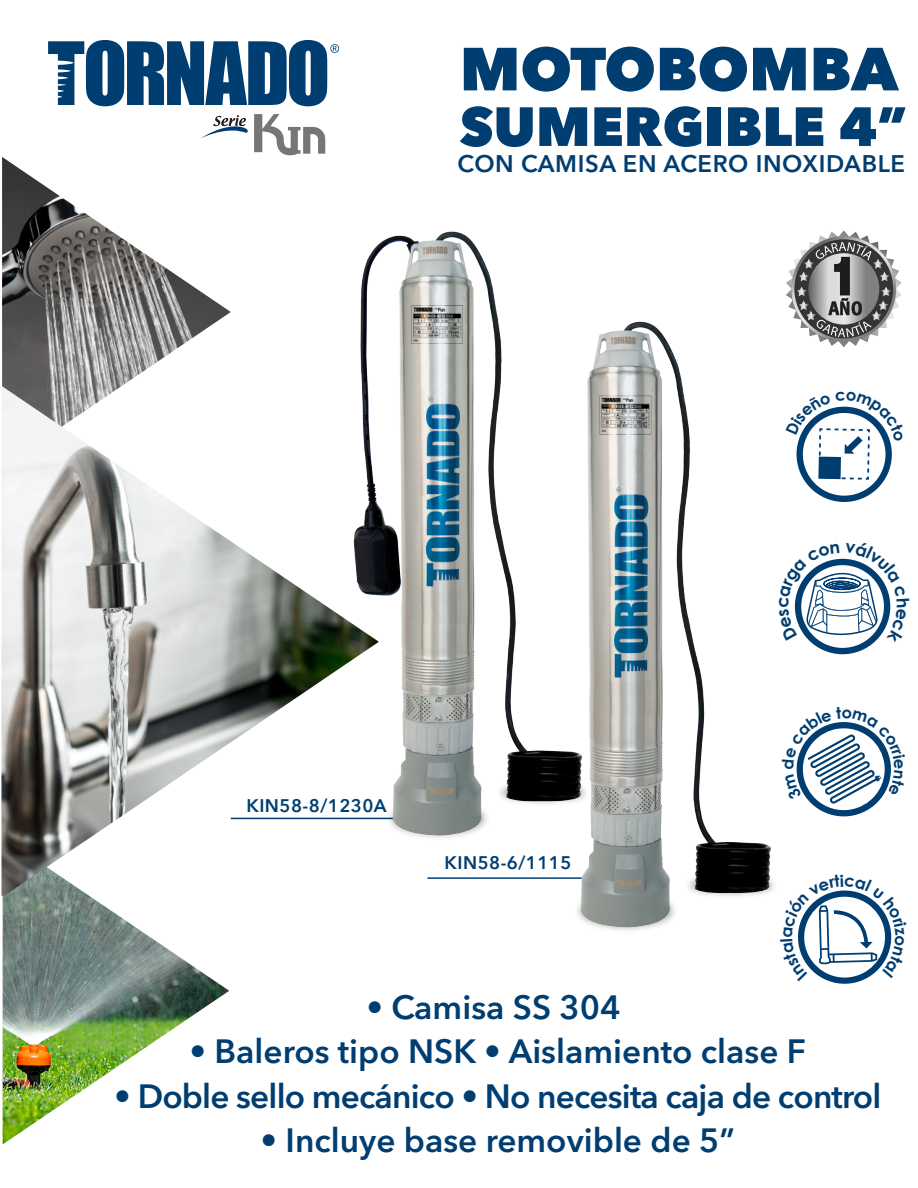
<style>
.page{position:relative;width:918px;height:1188px;background:#fff}
.page>*{position:absolute;margin:0;border:0;box-sizing:border-box;transform-origin:0 0}
.t1{font:800 60.15px "Avenir Next LT Pro";color:#003d71}
.t2{font:800 54.6px "Avenir Next LT Pro";color:#003d71}
.t3{font:600 33.45px "Avenir Next LT Pro";color:#003d71}
.t4{font:600 33.45px "Avenir Next LT Pro";letter-spacing:-.025em;color:#003d71}
.t5{font:600 23.85px "Avenir Next LT Pro";letter-spacing:.025em;color:#003d71}
.t6{font:600 18.15px "Avenir Next LT Pro";letter-spacing:.025em;color:#003d71}
</style>
<div class="page">
<img style="left:2px;top:157px;width:229px;height:229px">
<img style="left:3px;top:896px;width:226px;height:248px">
<hr style="left:427px;top:877px;width:221px;height:2px;background:#003d71">
<svg style="left:786px;top:230px;width:116px;height:117px"></svg>
<svg style="left:201px;top:114px;width:124px;height:41px"></svg>
<svg style="left:48px;top:40px;width:291px;height:66px"></svg>
<img style="left:2px;top:386px;width:319px;height:510px">
<img style="left:538px;top:303px;width:254px;height:628px">
<img style="left:321px;top:231px;width:277px;height:629px">
<svg style="left:786px;top:392px;width:106px;height:110px"></svg>
<svg style="left:781px;top:707px;width:110px;height:115px"></svg>
<svg style="left:779px;top:540px;width:112px;height:115px"></svg>
<svg style="left:780px;top:874px;width:112px;height:110px"></svg>
<p class="t1" style="left:460px;top:32px;width:440px">MOTOBOMBA</p>
<p class="t2" style="left:460px;top:93px;width:450px">SUMERGIBLE 4”</p>
<p class="t5" style="left:458px;top:149px;width:449px">CON CAMISA EN ACERO INOXIDABLE</p>
<p class="t6" style="left:247px;top:795px;width:142px">KIN58-8/1230A</p>
<p class="t6" style="left:445px;top:851px;width:128px">KIN58-6/1115</p>
<p class="t3" style="left:367px;top:987px;width:256px">• Camisa SS 304</p>
<p class="t3" style="left:190px;top:1031px;width:618px">• Baleros tipo NSK • Aislamiento clase F</p>
<p class="t4" style="left:114px;top:1076px;width:769px">• Doble sello mecánico • No necesita caja de control</p>
<p class="t3" style="left:261px;top:1120px;width:476px">• Incluye base removible de 5”</p>
</div>
